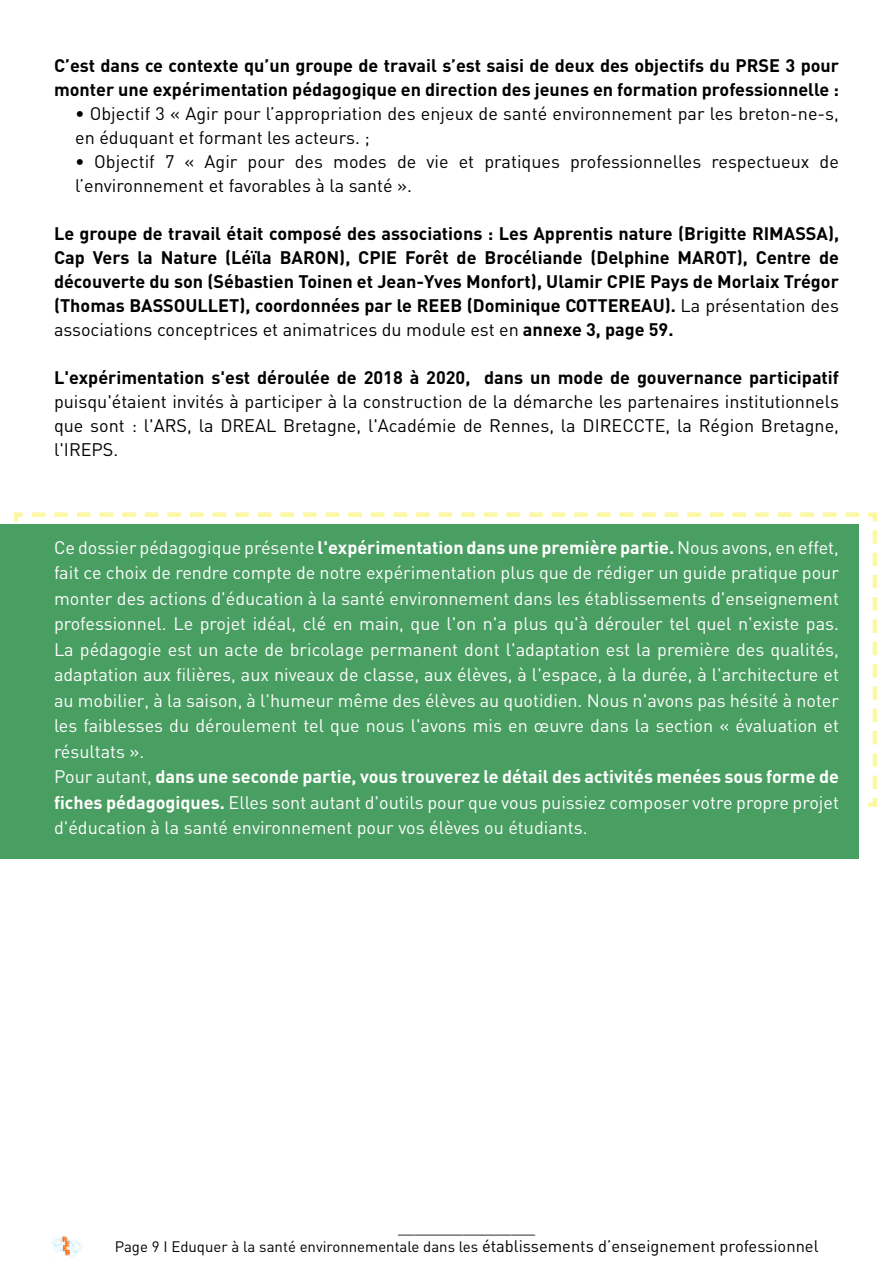
<style>
.page{position:relative;width:893px;height:1263px;background:#fff}
.page>*{position:absolute;margin:0;border:0;box-sizing:border-box;transform-origin:0 0}
.texte{font:18px/25.5px "DIN";color:#fff;text-align:justify}
.texte-2{font:700 18px/24px "DINOT";color:#000}
.texte-3{font:18px/24px "DIN";color:#000}
.t1{font:15px/19.5px "DIN";color:#000;text-align:center}
.s1{font-family:"DIN";font-weight:400}
.s2{font-family:"DINOT";font-weight:700}
.s3{font-size:16.5px}
</style>
<div class="page">
<img style="left:52px;top:1236px;width:31px;height:22px">
<svg style="left:13px;top:512px;width:865px;height:295px"></svg>
<div style="left:0;top:524px;width:859px;height:335px;background:#499e61"></div>
<p class="texte-2" style="left:54px;top:53px;width:786px">C’est dans ce contexte qu’un groupe de travail s’est saisi de deux des objectifs du PRSE 3 pour monter une expérimentation pédagogique en direction des jeunes en formation professionnelle :</p>
<p class="texte-3" style="left:75px;top:101px;width:765px">• Objectif 3 « Agir pour l’appropriation des enjeux de santé environnement par les breton-ne-s, en éduquant et formant les acteurs. ;</p>
<p class="texte-3" style="left:75px;top:149px;width:765px">• Objectif 7 « Agir pour des modes de vie et pratiques professionnelles respectueux de l’environnement et favorables à la santé ».</p>
<p class="texte-2" style="left:54px;top:221px;width:786px;text-align:justify">Le groupe de travail était composé des associations : Les Apprentis nature (Brigitte RIMASSA), Cap Vers la Nature (Léïla BARON), CPIE Forêt de Brocéliande (Delphine MAROT), Centre de découverte du son (Sébastien Toinen et Jean-Yves Monfort), Ulamir CPIE Pays de Morlaix Trégor (Thomas BASSOULLET), coordonnées par le REEB (Dominique COTTEREAU). <span class="s1">La présentation des associations conceptrices et animatrices du module est en</span> annexe 3, page 59.</p>
<p class="texte-3" style="left:54px;top:365px;width:786px;text-align:justify"><span class="s2">L'expérimentation s'est déroulée de 2018 à 2020, dans un mode de gouvernance participatif </span>puisqu'étaient invités à participer à la construction de la démarche les partenaires institutionnels que sont : l'ARS, la DREAL Bretagne, l'Académie de Rennes, la DIRECCTE, la Région Bretagne, l'IREPS.</p>
<p class="texte" style="left:54px;top:534px;width:786px">Ce dossier pédagogique présente <span class="s2">l'expérimentation dans une première partie.</span> Nous avons, en effet, fait ce choix de rendre compte de notre expérimentation plus que de rédiger un guide pratique pour monter des actions d'éducation à la santé environnement dans les établissements d'enseignement professionnel. Le projet idéal, clé en main, que l'on n'a plus qu'à dérouler tel quel n'existe pas.<br>La pédagogie est un acte de bricolage permanent dont l'adaptation est la première des qualités, adaptation aux filières, aux niveaux de classe, aux élèves, à l'espace, à la durée, à l'architecture et au mobilier, à la saison, à l'humeur même des élèves au quotidien. Nous n'avons pas hésité à noter les faiblesses du déroulement tel que nous l'avons mis en œuvre dans la section « évaluation et résultats ».</p>
<p class="texte" style="left:54px;top:763px;width:786px">Pour autant, <span class="s2">dans une seconde partie, vous trouverez le détail des activités menées sous forme de fiches pédagogiques.</span> Elles sont autant d'outils pour que vous puissiez composer votre propre projet d'éducation à la santé environnement pour vos élèves ou étudiants.</p>
<p class="t1" style="left:115px;top:1217px;width:705px">_________________<br>Page 9 I Eduquer à la santé environnementale dans les <span class="s3">établissements d’enseignement professionnel</span></p>
</div>
